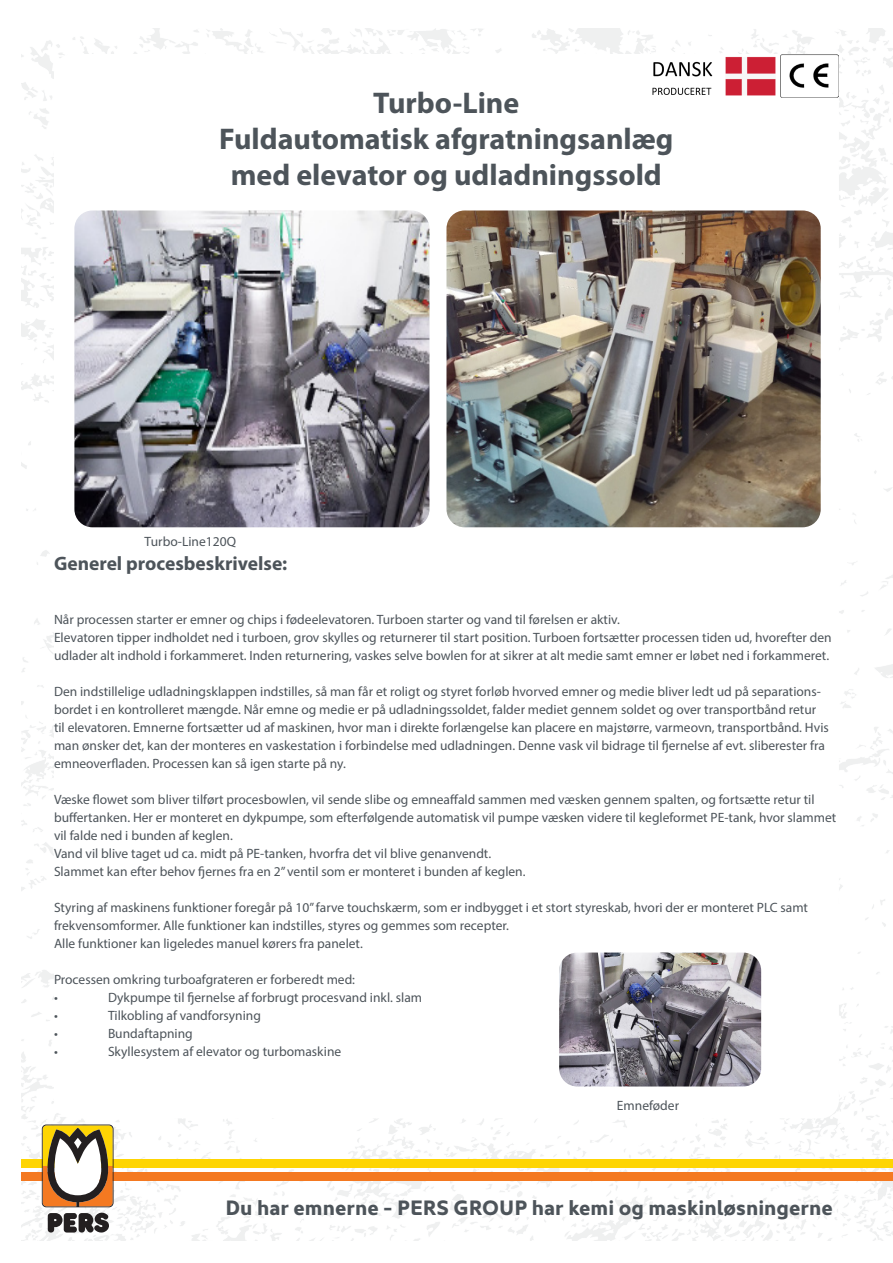
<style>
.page{position:relative;width:893px;height:1263px;background:#fff}
.page>*{position:absolute;margin:0;border:0;box-sizing:border-box;transform-origin:0 0}
.Overskrift{font:700 30px/36px "Myriad Pro";color:#4d545a;text-align:center}
.t1{font:700 21px "Kyrial Sans Pro";color:#4d545a}
.Brødtekst{font:700 19.5px "Myriad Pro";color:#4d545a}
.Brødtekst-2{font:13.5px/18px "Myriad Pro";color:#4d545a}
</style>
<div class="page">
<img style="left:21px;top:29px;width:872px;height:1212px">
<div style="left:21px;top:1160px;width:872px;height:8px;background:#fed503"></div>
<div style="left:21px;top:1172px;width:872px;height:9px;background:#f47921"></div>
<svg style="left:42px;top:1124px;width:72px;height:108px"></svg>
<div style="left:54px;top:54px;width:785px;height:1064px;background:#fff;border-radius:18px"></div>
<img style="left:74px;top:210px;width:355px;height:317px">
<img style="left:446px;top:210px;width:375px;height:317px">
<img style="left:559px;top:952px;width:202px;height:134px">
<img style="left:652px;top:56px;width:124px;height:40px">
<img style="left:781px;top:54px;width:58px;height:43px">
<p class="Overskrift" style="left:219px;top:83px;width:456px">Turbo-Line<br>Fuldautomatisk afgratningsanlæg med elevator og udladningssold</p>
<p class="Brødtekst-2" style="left:145px;top:533px;width:93px">Turbo-Line120Q</p>
<p class="Brødtekst" style="left:54px;top:550px;width:235px">Generel procesbeskrivelse:</p>
<p class="Brødtekst-2" style="left:54px;top:610px;width:779px">Når processen starter er emner og chips i fødeelevatoren. Turboen starter og vand til førelsen er aktiv.<br>Elevatoren tipper indholdet ned i turboen, grov skylles og returnerer til start position. Turboen fortsætter processen tiden ud, hvorefter den udlader alt indhold i forkammeret. Inden returnering, vaskes selve bowlen for at sikrer at alt medie samt emner er løbet ned i forkammeret.</p>
<p class="Brødtekst-2" style="left:54px;top:682px;width:776px">Den indstillelige udladningsklappen indstilles, så man får et roligt og styret forløb hvorved emner og medie bliver ledt ud på separations&shy;bordet i en kontrolleret mængde. Når emne og medie er på udladningssoldet, falder mediet gennem soldet og over transportbånd retur til elevatoren. Emnerne fortsætter ud af maskinen, hvor man i direkte forlængelse kan placere en majstørre, varmeovn, transportbånd. Hvis man ønsker det, kan der monteres en vaskestation i forbindelse med udladningen. Denne vask vil bidrage til fjernelse af evt. sliberester fra emneoverfladen. Processen kan så igen starte på ny.</p>
<p class="Brødtekst-2" style="left:54px;top:790px;width:784px">Væske flowet som bliver tilført procesbowlen, vil sende slibe og emneaffald sammen med væsken gennem spalten, og fortsætte retur til buffertanken. Her er monteret en dykpumpe, som efterfølgende automatisk vil pumpe væsken videre til kegleformet PE-tank, hvor slammet vil falde ned i bunden af keglen.</p>
<p class="Brødtekst-2" style="left:54px;top:844px;width:439px">Vand vil blive taget ud ca. midt på PE-tanken, hvorfra det vil blive genanvendt.</p>
<p class="Brødtekst-2" style="left:54px;top:862px;width:473px">Slammet kan efter behov fjernes fra en 2” ventil som er monteret i bunden af keglen.</p>
<p class="Brødtekst-2" style="left:54px;top:898px;width:756px">Styring af maskinens funktioner foregår på 10” farve touchskærm, som er indbygget i et stort styreskab, hvori der er monteret PLC samt frekvensomformer. Alle funktioner kan indstilles, styres og gemmes som recepter.</p>
<p class="Brødtekst-2" style="left:54px;top:934px;width:310px">Alle funktioner kan ligeledes manuel kørers fra panelet.</p>
<p class="Brødtekst-2" style="left:54px;top:970px;width:303px">Processen omkring turboafgrateren er forberedt med:</p>
<p class="Brødtekst-2" style="left:54px;top:988px;width:5px">•</p>
<p class="Brødtekst-2" style="left:108px;top:988px;width:316px">Dykpumpe til fjernelse af forbrugt procesvand inkl. slam</p>
<p class="Brødtekst-2" style="left:54px;top:1006px;width:5px">•</p>
<p class="Brødtekst-2" style="left:108px;top:1006px;width:154px">Tilkobling af vandforsyning</p>
<p class="Brødtekst-2" style="left:54px;top:1024px;width:5px">•</p>
<p class="Brødtekst-2" style="left:108px;top:1024px;width:86px">Bundaftapning</p>
<p class="Brødtekst-2" style="left:54px;top:1042px;width:5px">•</p>
<p class="Brødtekst-2" style="left:108px;top:1042px;width:235px">Skyllesystem af elevator og turbomaskine</p>
<p class="Brødtekst-2" style="left:617px;top:1096px;width:64px">Emneføder</p>
<h2 class="t1" style="left:225px;top:1192px;width:609px">Du har emnerne - PERS GROUP har kemi og maskinløsningerne</h2>
</div>
